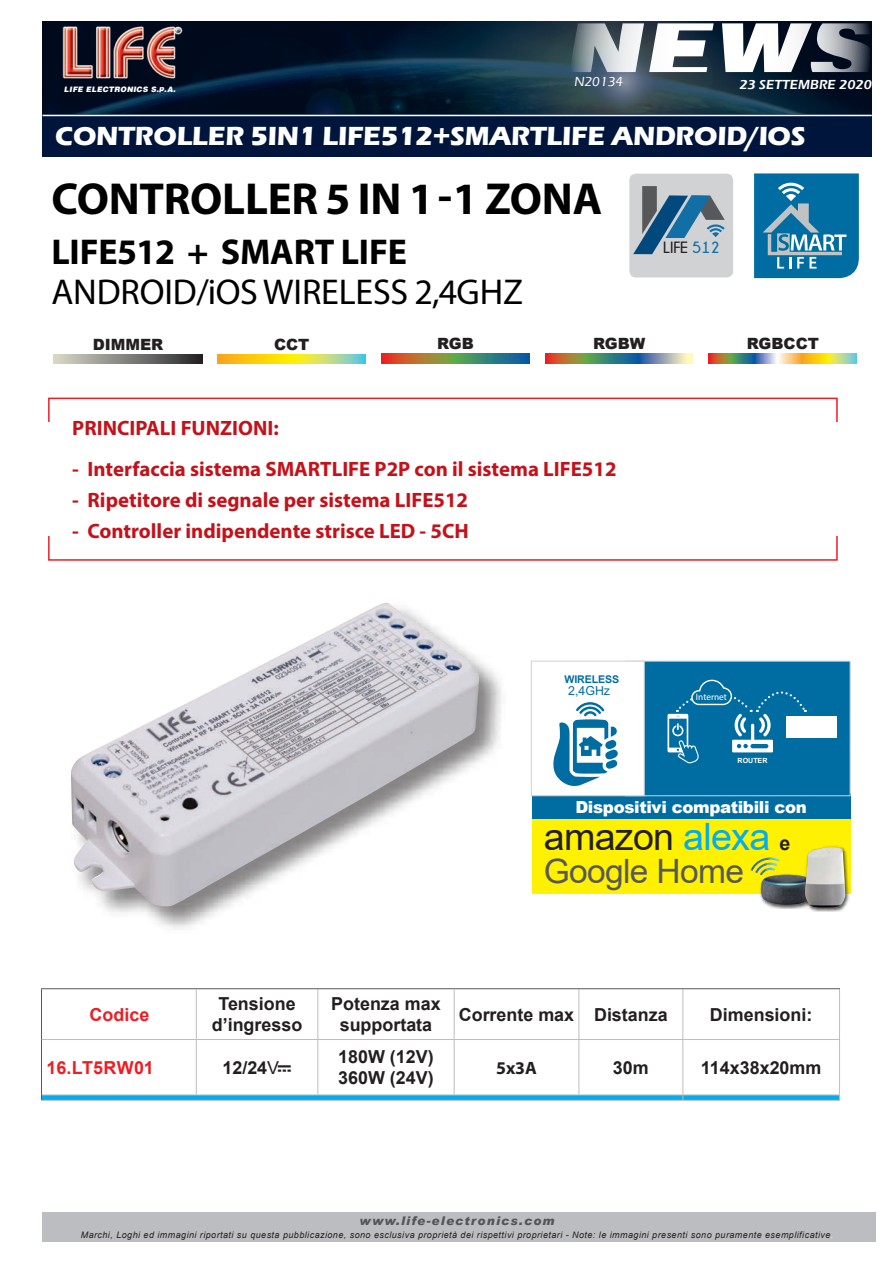
<style>
.page{position:relative;width:893px;height:1263px;background:#fff}
.page>*{position:absolute;margin:0;border:0;box-sizing:border-box;transform-origin:0 0}
.t1{font:700 45px "Myriad Pro";letter-spacing:-.005em;color:#000}
.t2{font:37.65px "Arial";letter-spacing:-.02em;color:#231f20}
.t3{font:36px "Myriad Pro";letter-spacing:-.005em;color:#000}
.t4{font:700 36px "Myriad Pro";letter-spacing:-.005em;color:#000}
.t5{font:33.6px "Arial";letter-spacing:-.02em;color:#57585a}
.t6{font:700 27px "Eras ITC";letter-spacing:-.01em;color:#fff}
.t7{font:700 20.85px "Myriad Pro";color:#c4121a}
.t8{font:700 18px "Myriad Pro";color:#231f20}
.t9{font:700 17.85px/21.5px "Arial";color:#231f20;text-align:center}
.t10{font:700 17.85px "Arial";color:#ee1d23}
.t11{font:900 16.65px "Arial";letter-spacing:-.02em;color:#fff}
.t12{font:700 16.2px "Champagne&Limousines";color:#231f20}
.t13{font:900 15.6px "Arial";color:#231f20}
.t14{font:600 13.5px "Eras ITC";color:#fff}
.t15{font:500 13.5px "Eras ITC";color:#fff}
.t16{font:12.45px "Arial";color:#006da2}
.t17{font:italic 900 12px "Arial";letter-spacing:.1em;color:#545557}
.t18{font:700 10.65px "Arial";letter-spacing:-.01em;color:#006da2}
.t19{font:9.3px "Myriad Pro";color:#fff}
.t20{font:italic 9px "Arial";letter-spacing:.05em;color:#231f20}
.t21{font:7.5px "Airbus Special";letter-spacing:.03em;color:#fff}
.t22{font:700 7.05px "Arial";color:#fff}
.s1{color:#126fa6}
.s2{color:#00aeef}
.s3{font-weight:700;font-size:19.5px}
.s4{font-family:"Rosario";font-weight:400;font-size:18px}
.s5{color:#fff}
</style>
<div class="page">
<div style="left:48px;top:398px;width:790px;height:163px;border:2px solid #ee1d23"></div>
<div style="left:34px;top:422px;width:823px;height:114px;background:#fff"></div>
<img style="left:43px;top:21px;width:829px;height:93px">
<img style="left:60px;top:24px;width:122px;height:57px">
<svg style="left:569px;top:23px;width:301px;height:49px"></svg>
<div style="left:43px;top:115px;width:829px;height:42px;background:#00153b"></div>
<hr style="left:43px;top:115px;width:829px;height:1px;background:#fff">
<div style="left:43px;top:1212px;width:833px;height:30px;background:#bcbdc0"></div>
<svg style="left:42px;top:989px;width:797px;height:105px"></svg>
<hr style="left:196px;top:989px;width:1px;height:50px;background:#bcbdc0">
<hr style="left:317px;top:989px;width:1px;height:50px;background:#bcbdc0">
<hr style="left:454px;top:989px;width:1px;height:50px;background:#bcbdc0">
<hr style="left:578px;top:989px;width:1px;height:50px;background:#bcbdc0">
<hr style="left:682px;top:989px;width:1px;height:50px;background:#bcbdc0">
<hr style="left:839px;top:989px;width:1px;height:50px;background:#bcbdc0">
<hr style="left:42px;top:1039px;width:154px;height:1px;background:#bcbdc0">
<hr style="left:196px;top:1039px;width:122px;height:1px;background:#bcbdc0">
<hr style="left:196px;top:1040px;width:1px;height:54px;background:#bcbdc0">
<hr style="left:318px;top:1039px;width:136px;height:1px;background:#bcbdc0">
<hr style="left:317px;top:1040px;width:1px;height:54px;background:#bcbdc0">
<hr style="left:454px;top:1039px;width:125px;height:1px;background:#bcbdc0">
<hr style="left:454px;top:1040px;width:1px;height:54px;background:#bcbdc0">
<hr style="left:579px;top:1039px;width:104px;height:1px;background:#bcbdc0">
<hr style="left:578px;top:1040px;width:1px;height:54px;background:#bcbdc0">
<hr style="left:683px;top:1039px;width:157px;height:1px;background:#bcbdc0">
<hr style="left:682px;top:1040px;width:1px;height:54px;background:#bcbdc0">
<hr style="left:839px;top:1040px;width:1px;height:54px;background:#bcbdc0">
<hr style="left:42px;top:1094px;width:154px;height:1px;background:#bcbdc0">
<hr style="left:196px;top:1094px;width:122px;height:1px;background:#bcbdc0">
<hr style="left:318px;top:1094px;width:136px;height:1px;background:#bcbdc0">
<hr style="left:454px;top:1094px;width:125px;height:1px;background:#bcbdc0">
<hr style="left:579px;top:1094px;width:104px;height:1px;background:#bcbdc0">
<hr style="left:683px;top:1094px;width:157px;height:1px;background:#bcbdc0">
<hr style="left:41px;top:1100px;width:155px;height:1px;background:#bcbdc0">
<hr style="left:196px;top:1100px;width:122px;height:1px;background:#bcbdc0">
<hr style="left:318px;top:1100px;width:136px;height:1px;background:#bcbdc0">
<hr style="left:454px;top:1100px;width:125px;height:1px;background:#bcbdc0">
<hr style="left:579px;top:1100px;width:104px;height:1px;background:#bcbdc0">
<hr style="left:683px;top:1100px;width:157px;height:1px;background:#bcbdc0">
<hr style="left:41px;top:988px;width:155px;height:1px;background:#57585a">
<hr style="left:41px;top:989px;width:1px;height:50px;background:#57585a">
<hr style="left:196px;top:988px;width:122px;height:1px;background:#57585a">
<hr style="left:318px;top:988px;width:136px;height:1px;background:#57585a">
<hr style="left:454px;top:988px;width:125px;height:1px;background:#57585a">
<hr style="left:579px;top:988px;width:104px;height:1px;background:#57585a">
<hr style="left:683px;top:988px;width:157px;height:1px;background:#57585a">
<svg style="left:41px;top:1095px;width:799px;height:5px"></svg>
<hr style="left:41px;top:1039px;width:1px;height:56px;background:#57585a">
<svg style="left:754px;top:173px;width:105px;height:105px"></svg>
<div style="left:69px;top:601px;width:438px;height:333px;background:#231f20;opacity:.55"></div>
<img style="left:71px;top:602px;width:408px;height:304px">
<svg style="left:218px;top:354px;width:148px;height:9px"></svg>
<svg style="left:54px;top:354px;width:148px;height:9px"></svg>
<svg style="left:545px;top:354px;width:148px;height:9px"></svg>
<svg style="left:381px;top:354px;width:148px;height:9px"></svg>
<svg style="left:709px;top:354px;width:147px;height:9px"></svg>
<div style="left:532px;top:804px;width:318px;height:90px;background:#fff101"></div>
<div style="left:532px;top:793px;width:318px;height:26px;background:#006da2"></div>
<div style="left:625px;top:661px;width:226px;height:135px;background:#006da2;border:1px solid #d1d2d4"></div>
<div style="left:531px;top:661px;width:114px;height:135px;background:#fff;border:1px solid #d1d2d4"></div>
<svg style="left:553px;top:702px;width:65px;height:84px"></svg>
<div style="left:759px;top:873px;width:58px;height:36px;background:#231f20;opacity:.75"></div>
<img style="left:761px;top:874px;width:43px;height:31px">
<div style="left:804px;top:845px;width:45px;height:67px;background:#231f20;opacity:.75"></div>
<img style="left:805px;top:847px;width:40px;height:60px">
<svg style="left:751px;top:857px;width:28px;height:18px"></svg>
<svg style="left:667px;top:679px;width:140px;height:85px"></svg>
<div style="left:786px;top:716px;width:50px;height:21px;background:#fff"></div>
<div style="left:629px;top:174px;width:104px;height:103px;background:#d1d2d4;border-radius:7px"></div>
<svg style="left:633px;top:186px;width:92px;height:68px"></svg>
<p class="t21" style="left:64px;top:85px;width:113px">LIFE ELECTRONICS S.p.A.</p>
<h3 class="t15" style="left:574px;top:74px;width:52px">N20134</h3>
<h3 class="t14" style="left:739px;top:77px;width:136px">23 SETTEMBRE 2020</h3>
<h3 class="t6" style="left:55px;top:121px;width:752px">CONTROLLER 5IN1 LIFE512+SMARTLIFE ANDROID/IOS</h3>
<h1 class="t1" style="left:51px;top:170px;width:552px">CONTROLLER 5 IN 1 - 1 ZONA</h1>
<h3 class="t4" style="left:51px;top:228px;width:357px">LIFE512 + SMART LIFE</h3>
<h3 class="t3" style="left:51px;top:270px;width:473px">ANDROID/iOS WIRELESS 2,4GHZ</h3>
<h3 class="t13" style="left:93px;top:333px;width:72px">DIMMER</h3>
<h3 class="t13" style="left:274px;top:333px;width:37px">CCT</h3>
<h3 class="t13" style="left:437px;top:332px;width:38px">RGB</h3>
<h3 class="t13" style="left:593px;top:332px;width:54px">RGBW</h3>
<h3 class="t13" style="left:747px;top:332px;width:74px">RGBCCT</h3>
<h3 class="t12" style="left:663px;top:239px;width:58px">LIFE <span class="s1">512</span></h3>
<h3 class="t7" style="left:72px;top:414px;width:208px">PRINCIPALI FUNZIONI:</h3>
<h3 class="t7" style="left:72px;top:455px;width:546px">- Interfaccia sistema SMARTLIFE P2P con il sistema LIFE512</h3>
<h3 class="t7" style="left:72px;top:486px;width:397px">- Ripetitore di segnale per sistema LIFE512</h3>
<h3 class="t7" style="left:72px;top:518px;width:398px">- Controller indipendente strisce LED - 5CH</h3>
<p class="t18" style="left:564px;top:671px;width:56px">WIRELESS</p>
<h3 class="t16" style="left:568px;top:682px;width:43px">2,4GHz</h3>
<p class="t19" style="left:696px;top:691px;width:33px">Internet</p>
<p class="t22" style="left:738px;top:756px;width:31px">ROUTER</p>
<h3 class="t11" style="left:575px;top:795px;width:233px">Dispositivi compatibili con</h3>
<h2 class="t2" style="left:544px;top:811px;width:248px">amazon <span class="s2">alexa</span> <span class="s3">e</span></h2>
<h3 class="t5" style="left:544px;top:848px;width:202px">Google Home</h3>
<h3 class="t10" style="left:90px;top:1002px;width:61px">Codice</h3>
<h3 class="t9" style="left:212px;top:993px;width:92px">Tensione d’ingresso</h3>
<h3 class="t9" style="left:331px;top:993px;width:111px">Potenza max supportata</h3>
<h3 class="t9" style="left:459px;top:1004px;width:210px">Corrente max Distanza</h3>
<h3 class="t9" style="left:710px;top:1004px;width:104px">Dimensioni:</h3>
<h3 class="t10" style="left:47px;top:1055px;width:109px">16.LT5RW01</h3>
<h3 class="t9" style="left:222px;top:1057px;width:71px">12/24<span class="s4">v</span></h3>
<h3 class="t9" style="left:338px;top:1046px;width:97px;text-align:left">180W (12V)<br>360W (24V)</h3>
<h3 class="t8" style="left:496px;top:1056px;width:42px">5x3A</h3>
<h3 class="t9" style="left:613px;top:1057px;width:37px">30m</h3>
<h3 class="t9" style="left:701px;top:1057px;width:122px">114x38x20mm</h3>
<h3 class="t17" style="left:360px;top:1213px;width:197px">www.life-electronics.com</h3>
<p class="t20" style="left:81px;top:1229px;width:754px">Marchi, Loghi ed immagini riportati su questa pubblicazione, sono esclusiva proprietà dei rispettivi proprietari - Note: le immagini presenti sono puramente esemplificative<span class="s5">.</span></p>
</div>
